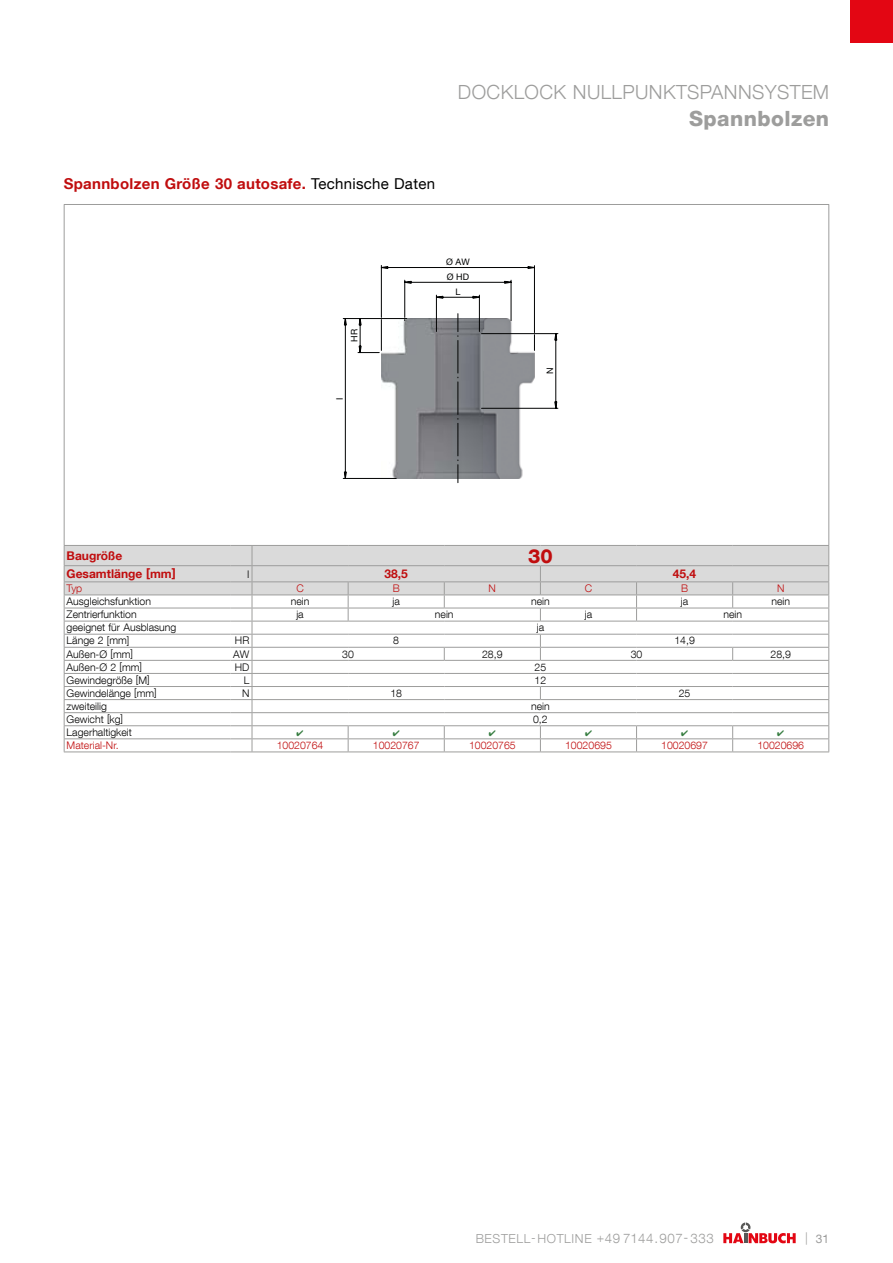
<style>
.page{position:relative;width:893px;height:1263px;background:#fff}
.page>*{position:absolute;margin:0;border:0;box-sizing:border-box;transform-origin:0 0}
.Kopf_Kapitel_Ebene_2{font:800 21px "Helvetica Neue LT Com";letter-spacing:.02em;color:#9d9d9c}
.Kopf_Kapitel_Ebene_2-2{font:300 19.5px "Helvetica Neue LT Com";letter-spacing:.02em;color:#9d9d9c}
._45light-7pt-schwarz{font:800 19.5px "Helvetica Neue LT Com";color:#c00d0e}
._75bold-10pt-rot-li{font:700 15px "Helvetica Neue LT Com";letter-spacing:.02em;color:#c00d0e}
.t1{font:300 12.45px "Helvetica Neue LT Com";letter-spacing:.05em;color:#9d9d9c}
._45light-7pt-schwarz-2{font:700 12px "Helvetica Neue LT Com";color:#c00d0e}
.t2{font:12px "Helvetica Neue LT Com";color:#9d9d9c}
._45light-7pt-schwarz-3{font:300 10.5px "Helvetica Neue LT Com";color:#000}
._45light-7pt-rot-mit{font:300 10.5px "Helvetica Neue LT Com";color:#c00d0e}
._45light-7pt-rot-li{font:300 10.5px "Helvetica Neue LT Com";color:#c00d0e}
._45light-7pt-schwarz-4{font:300 10.5px "Helvetica Neue LT Com";color:#c00d0e}
.Image{font:9px "Helvetica Neue LT Com";color:#010202}
.s1{font-weight:400;color:#000}
.s2{font-size:13.2px}
.s3{font-weight:300;font-size:12.45px}
</style>
<div class="page">
<svg style="left:723px;top:1222px;width:73px;height:21px"></svg>
<hr style="left:64px;top:205px;width:1px;height:340px;background:#9d9d9c">
<hr style="left:828px;top:205px;width:1px;height:340px;background:#9d9d9c">
<hr style="left:64px;top:204px;width:765px;height:1px;background:#9d9d9c">
<svg style="left:343px;top:265px;width:215px;height:214px"></svg>
<svg style="left:381px;top:266px;width:153px;height:2px"></svg>
<svg style="left:405px;top:281px;width:106px;height:17px"></svg>
<svg style="left:344px;top:314px;width:213px;height:169px"></svg>
<div style="left:850px;top:0;width:43px;height:43px;background:#e30613"></div>
<svg style="left:64px;top:545px;width:765px;height:207px"></svg>
<p class="_75bold-10pt-rot-li" style="left:64px;top:174px;width:373px">Spannbolzen Größe 30 autosafe. <span class="s1">Technische Daten</span></p>
<p class="Kopf_Kapitel_Ebene_2-2" style="left:458px;top:80px;width:373px">DOCKLOCK NULLPUNKTSPANNSYSTEM</p>
<p class="Kopf_Kapitel_Ebene_2" style="left:689px;top:106px;width:141px">Spannbolzen</p>
<p class="Image" style="left:349px;top:342px;width:14px;rotate:-90deg">HR</p>
<p class="Image" style="left:334px;top:400px;width:4px;rotate:-90deg">I</p>
<p class="Image" style="left:446px;top:256px;width:25px">Ø AW</p>
<p class="Image" style="left:447px;top:271px;width:24px">Ø HD</p>
<p class="Image" style="left:455px;top:286px;width:6px">L</p>
<p class="Image" style="left:544px;top:374px;width:8px;rotate:-90deg">N</p>
<p class="_45light-7pt-schwarz-2" style="left:67px;top:548px;width:57px">Baugröße</p>
<p class="_45light-7pt-schwarz" style="left:528px;top:544px;width:26px">30</p>
<p class="_45light-7pt-schwarz-2" style="left:67px;top:566px;width:111px">Gesamtlänge [mm]</p>
<p class="_45light-7pt-schwarz-3" style="left:247px;top:567px;width:4px">I</p>
<p class="_45light-7pt-schwarz-2" style="left:385px;top:566px;width:25px">38,5</p>
<p class="_45light-7pt-schwarz-2" style="left:673px;top:566px;width:25px">45,4</p>
<p class="_45light-7pt-schwarz-4" style="left:67px;top:582px;width:17px">Typ</p>
<p class="_45light-7pt-schwarz-4" style="left:296px;top:582px;width:9px">C</p>
<p class="_45light-7pt-schwarz-4" style="left:393px;top:582px;width:9px">B</p>
<p class="_45light-7pt-schwarz-4" style="left:489px;top:582px;width:9px">N</p>
<p class="_45light-7pt-schwarz-4" style="left:585px;top:582px;width:9px">C</p>
<p class="_45light-7pt-schwarz-4" style="left:681px;top:582px;width:9px">B</p>
<p class="_45light-7pt-schwarz-4" style="left:777px;top:582px;width:9px">N</p>
<p class="_45light-7pt-schwarz-3" style="left:67px;top:595px;width:86px">Ausgleichsfunktion</p>
<p class="_45light-7pt-schwarz-3" style="left:291px;top:595px;width:20px">nein</p>
<p class="_45light-7pt-schwarz-3" style="left:392px;top:595px;width:9px">ja</p>
<p class="_45light-7pt-schwarz-3" style="left:531px;top:595px;width:20px">nein</p>
<p class="_45light-7pt-schwarz-3" style="left:681px;top:595px;width:9px">ja</p>
<p class="_45light-7pt-schwarz-3" style="left:771px;top:595px;width:20px">nein</p>
<p class="_45light-7pt-schwarz-3" style="left:67px;top:608px;width:72px">Zentrierfunktion</p>
<p class="_45light-7pt-schwarz-3" style="left:296px;top:608px;width:9px">ja</p>
<p class="_45light-7pt-schwarz-3" style="left:435px;top:608px;width:20px">nein</p>
<p class="_45light-7pt-schwarz-3" style="left:585px;top:608px;width:9px">ja</p>
<p class="_45light-7pt-schwarz-3" style="left:723px;top:608px;width:20px">nein</p>
<p class="_45light-7pt-schwarz-3" style="left:67px;top:621px;width:111px">geeignet für Ausblasung</p>
<p class="_45light-7pt-schwarz-3" style="left:537px;top:621px;width:9px">ja</p>
<p class="_45light-7pt-schwarz-3" style="left:67px;top:634px;width:64px">Länge 2 [mm]</p>
<p class="_45light-7pt-schwarz-3" style="left:235px;top:634px;width:16px">HR</p>
<p class="_45light-7pt-schwarz-3" style="left:393px;top:634px;width:7px">8</p>
<p class="_45light-7pt-schwarz-3" style="left:674px;top:634px;width:22px">14,9</p>
<p class="_45light-7pt-schwarz-3" style="left:67px;top:647px;width:68px">Außen-Ø [mm]</p>
<p class="_45light-7pt-schwarz-3" style="left:233px;top:647px;width:18px">AW</p>
<p class="_45light-7pt-schwarz-3" style="left:342px;top:647px;width:13px">30</p>
<p class="_45light-7pt-schwarz-3" style="left:482px;top:647px;width:22px">28,9</p>
<p class="_45light-7pt-schwarz-3" style="left:631px;top:647px;width:13px">30</p>
<p class="_45light-7pt-schwarz-3" style="left:770px;top:647px;width:22px">28,9</p>
<p class="_45light-7pt-schwarz-3" style="left:67px;top:660px;width:77px">Außen-Ø 2 [mm]</p>
<p class="_45light-7pt-schwarz-3" style="left:235px;top:660px;width:16px">HD</p>
<p class="_45light-7pt-schwarz-3" style="left:535px;top:660px;width:13px">25</p>
<p class="_45light-7pt-schwarz-3" style="left:67px;top:673px;width:84px">Gewindegröße [M]</p>
<p class="_45light-7pt-schwarz-3" style="left:244px;top:673px;width:7px">L</p>
<p class="_45light-7pt-schwarz-3" style="left:535px;top:673px;width:13px">12</p>
<p class="_45light-7pt-schwarz-3" style="left:67px;top:687px;width:92px">Gewindelänge [mm]</p>
<p class="_45light-7pt-schwarz-3" style="left:242px;top:687px;width:9px">N</p>
<p class="_45light-7pt-schwarz-3" style="left:390px;top:687px;width:13px">18</p>
<p class="_45light-7pt-schwarz-3" style="left:679px;top:687px;width:13px">25</p>
<p class="_45light-7pt-schwarz-3" style="left:67px;top:700px;width:42px">zweiteilig</p>
<p class="_45light-7pt-schwarz-3" style="left:531px;top:700px;width:20px">nein</p>
<p class="_45light-7pt-schwarz-3" style="left:67px;top:713px;width:58px">Gewicht [kg]</p>
<p class="_45light-7pt-schwarz-3" style="left:533px;top:713px;width:16px">0,2</p>
<p class="_45light-7pt-schwarz-3" style="left:67px;top:726px;width:67px">Lagerhaltigkeit</p>
<p class="_45light-7pt-rot-li" style="left:67px;top:739px;width:53px">Material-Nr.</p>
<p class="_45light-7pt-rot-mit" style="left:277px;top:739px;width:48px">10020764</p>
<p class="_45light-7pt-rot-mit" style="left:373px;top:739px;width:48px">10020767</p>
<p class="_45light-7pt-rot-mit" style="left:469px;top:739px;width:48px">10020765</p>
<p class="_45light-7pt-rot-mit" style="left:565px;top:739px;width:48px">10020695</p>
<p class="_45light-7pt-rot-mit" style="left:661px;top:739px;width:48px">10020697</p>
<p class="_45light-7pt-rot-mit" style="left:757px;top:739px;width:48px">10020696</p>
<p class="t1" style="left:476px;top:1230px;width:240px">BESTELL-HOTLINE +<span class="s2">49 7144.907-333</span></p>
<p class="t2" style="left:805px;top:1231px;width:26px"><span class="s3">|</span> 31</p>
</div>
